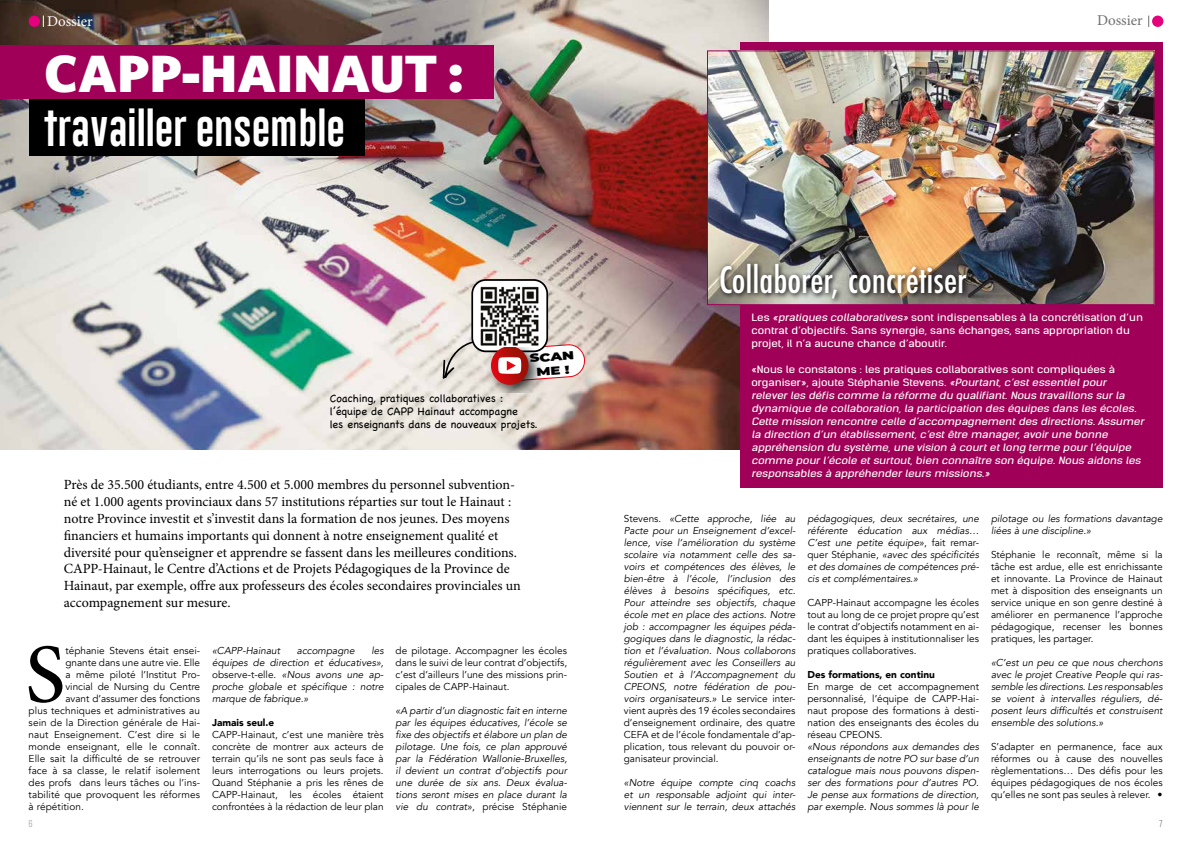
<style>
.page{position:relative;width:1191px;height:842px;background:#fff}
.page>*{position:absolute;margin:0;border:0;box-sizing:border-box;transform-origin:0 0}
.t1{font:500 83.8px "Minion Pro";color:#000}
.t2{font:900 49.4px "Darkmode Darkmode Off";color:#fff}
.t3{font:500 40px "Futura PT Cond";color:#fff}
.t4{font:37px "Gobold Lowplus";color:#fff}
.t5{font:15px "Minion Pro";color:#fff}
.t6{font:15px "Minion Pro";color:#706f6f}
.t7{font:14px/16.8px "Minion Pro";color:#000}
.t8{font:900 11.5px/13.8px "Montserrat";color:#000;text-align:center;scale:1.28 1}
.t9{font:11px/13.2px "Chalkboard";color:#000}
.t10{font:italic 10px/12px "Avenir";color:#000;text-align:justify}
.t11{font:10px/12px "Avenir";color:#000;text-align:justify}
.t12{font:900 10px "Avenir";color:#000}
.t13{font:10px "Rift";color:#9d9d9c}
.t14{font:10px "Rift";color:#706f6f}
.t15{font:italic 9.6px/13px "Kelson Sans";color:#fff;scale:1.25 1}
.t16{font:9.6px/13px "Kelson Sans";color:#fff;scale:1.25 1}
.s1{font-style:normal}
.s2{font-style:italic}
</style>
<div class="page">
<img style="left:0;top:0;width:768px;height:449px">
<div style="left:740px;top:43px;width:422px;height:445px;background:#a00057"></div>
<div style="left:29px;top:92px;width:335px;height:64px;background:#000"></div>
<div style="left:1152px;top:16px;width:11px;height:11px;background:#e6007d;border-radius:50%"></div>
<div style="left:29px;top:16px;width:11px;height:11px;background:#e6007d;border-radius:50%"></div>
<div style="left:0;top:45px;width:493px;height:54px;background:#a00057"></div>
<img style="left:709px;top:52px;width:443px;height:251px">
<div style="left:707px;top:50px;width:447px;height:255px;border:1px solid #a00057"></div>
<img style="left:717px;top:260px;width:256px;height:45px">
<div style="left:472px;top:280px;width:75px;height:71px;background:#fff;border-radius:14px"></div>
<div style="left:471px;top:279px;width:77px;height:73px;border:2px solid #000;border-radius:14px"></div>
<img style="left:481px;top:336px;width:67px;height:57px">
<svg style="left:443px;top:338px;width:143px;height:47px"></svg>
<img style="left:479px;top:286px;width:60px;height:60px">
<h3 class="t5" style="left:47px;top:12px;width:47px">Dossier</h3>
<h3 class="t6" style="left:1097px;top:10px;width:47px">Dossier</h3>
<h2 class="t2" style="left:44px;top:40px;width:421px">CAPP-HAINAUT :</h2>
<h3 class="t4" style="left:44px;top:105px;width:302px">travailler ensemble</h3>
<p class="t8" style="left:529px;top:351px;width:36px;rotate:-4deg">SCAN<br>ME !</p>
<p class="t9" style="left:330px;top:392px;width:209px">Coaching, pratiques collaboratives : l’équipe de CAPP Hainaut accompagne<br>les enseignants dans de nouveaux projets.</p>
<p class="t7" style="left:64px;top:476px;width:458px">Près de 35.500 étudiants, entre 4.500 et 5.000 membres du personnel subvention&shy;né et 1.000 agents provinciaux dans 57 institutions réparties sur tout le Hainaut : notre Province investit et s’investit dans la formation de nos jeunes. Des moyens financiers et humains importants qui donnent à notre enseignement qualité et diversité pour qu’enseigner et apprendre se fassent dans les meilleures conditions.<br>CAPP-Hainaut, le Centre d’Actions et de Projets Pédagogiques de la Province de Hainaut, par exemple, offre aux professeurs des écoles secondaires provinciales un accompagnement sur mesure.</p>
<h1 class="t1" style="left:25px;top:618px;width:42px">S</h1>
<p class="t11" style="left:65px;top:644px;width:136px">téphanie Stevens était ensei-</p>
<p class="t11" style="left:65px;top:656px;width:136px">gnante dans une autre vie. Elle</p>
<p class="t11" style="left:65px;top:668px;width:136px">a même piloté l’Institut Pro-</p>
<p class="t11" style="left:65px;top:680px;width:136px">vincial de Nursing du Centre</p>
<p class="t11" style="left:65px;top:692px;width:136px">avant d’assumer des fonctions</p>
<p class="t11" style="left:29px;top:704px;width:173px">plus techniques et administratives au</p>
<p class="t11" style="left:29px;top:716px;width:173px">sein de la Direction générale de Hai-</p>
<p class="t11" style="left:29px;top:728px;width:173px">naut Enseignement. C’est dire si le</p>
<p class="t11" style="left:29px;top:740px;width:173px">monde enseignant, elle le connaît.</p>
<p class="t11" style="left:29px;top:752px;width:173px">Elle sait la difficulté de se retrouver</p>
<p class="t11" style="left:29px;top:764px;width:173px">face à sa classe, le relatif isolement</p>
<p class="t11" style="left:29px;top:776px;width:173px">des profs dans leurs tâches ou l’ins-</p>
<p class="t11" style="left:29px;top:788px;width:173px">tabilité que provoquent les réformes</p>
<p class="t11" style="left:29px;top:800px;width:57px">à répétition.</p>
<p class="t13" style="left:28px;top:816px;width:6px">6</p>
<p class="t10" style="left:212px;top:644px;width:173px;text-indent:159px">les équipes de direction et éducatives», <span class="s1">observe-t-elle.</span> «Nous avons une ap&shy;proche globale et spécifique : notre marque de fabrique.»</p>
<p class="t12" style="left:212px;top:713px;width:64px">Jamais seul.e</p>
<p class="t11" style="left:212px;top:728px;width:173px">CAPP-Hainaut, c’est une manière très concrète de montrer aux acteurs de terrain qu’ils ne sont pas seuls face à leurs interrogations ou leurs projets.<br>Quand Stéphanie a pris les rênes de CAPP-Hainaut, les écoles étaient confrontées à la rédaction de leur plan</p>
<p class="t10" style="left:212px;top:644px;width:69px">«CAPP-Hainaut</p>
<p class="t10" style="left:297px;top:644px;width:59px">accompagne</p>
<p class="t11" style="left:395px;top:644px;width:173px">de pilotage. Accompagner les écoles dans le suivi de leur contrat d’objectifs, c’est d’ailleurs l’une des missions prin&shy;cipales de CAPP-Hainaut.</p>
<p class="t10" style="left:395px;top:704px;width:173px">«A partir d’un diagnostic fait en interne par les équipes éducatives, l’école se fixe des objectifs et élabore un plan de pilotage. Une fois, ce plan approuvé par la Fédération Wallonie-Bruxelles, il devient un contrat d’objectifs pour une durée de six ans. Deux évalua&shy;tions seront mises en place durant la vie du contrat»<span class="s1">, précise Stéphanie</span></p>
<h3 class="t3" style="left:719px;top:256px;width:249px">Collaborer, concrétiser</h3>
<p class="t16" style="left:751px;top:311px;width:315px">Les <span class="s2">«pratiques collaboratives»</span> sont indispensables à la concrétisation d’un contrat d’objectifs. Sans synergie, sans échanges, sans appropriation du projet, il n’a aucune chance d’aboutir.</p>
<p class="t15" style="left:751px;top:363px;width:317px"><span class="s1">«Nous le constatons : les pratiques collaboratives sont compliquées à organiser», ajoute Stéphanie Stevens.</span> «Pourtant, c’est essentiel pour releverles défis comme la réforme du qualifiant. Nous travaillons surla dynamique de collaboration, la participation des équipes dans les écoles.<br>Cette mission rencontre celle d’accompagnement des directions.Assumer la direction d’un établissement, c’est être manager, avoirune bonne appréhension du système, une vision à court et long terme pourl’équipe comme pourl’école et surtout, bien connaître son équipe. Nous aidons les responsables à appréhenderleurs missions.»</p>
<p class="t10" style="left:624px;top:512px;width:173px"><span class="s1">Stevens.</span> «Cette approche, liée au Pacte pour un Enseignement d’excel&shy;lence, vise l’amélioration du système scolaire via notamment celle des sa&shy;voirs et compétences des élèves, le bien-être à l’école, l’inclusion des élèves à besoins spécifiques, etc.<br>Pour atteindre ses objectifs, chaque école met en place des actions. Notre job : accompagner les équipes péda&shy;gogiques dans le diagnostic, la rédac&shy;tion et l’évaluation. Nous collaborons régulièrement avec les Conseillers au Soutien et à l’Accompagnement du CPEONS, notre fédération de pou&shy;voirs organisateurs.» <span class="s1">Le service inter&shy;vient auprès des 19 écoles secondaires d’enseignement ordinaire, des quatre CEFA et de l’école fondamentale d’ap&shy;plication, tous relevant du pouvoir or&shy;ganisateur provincial.</span></p>
<p class="t10" style="left:624px;top:776px;width:173px">«Notre équipe compte cinq coachs et un responsable adjoint qui inter&shy;viennent sur le terrain, deux attachés</p>
<p class="t10" style="left:807px;top:512px;width:173px">pédagogiques, deux secrétaires, une référente éducation aux médias… C’est une petite équipe»<span class="s1">, fait remar&shy;quer Stéphanie,</span> «avec des spécificités et des domaines de compétences pré&shy;cis et complémentaires.»</p>
<p class="t11" style="left:807px;top:596px;width:173px">CAPP-Hainaut accompagne les écoles tout au long de ce projet propre qu’est le contrat d’objectifs notamment en ai&shy;dant les équipes à institutionnaliser les pratiques collaboratives.</p>
<p class="t12" style="left:807px;top:666px;width:129px">Des formations, en continu</p>
<p class="t11" style="left:807px;top:680px;width:173px">En marge de cet accompagnement personnalisé, l’équipe de CAPP-Hai&shy;naut propose des formations à desti&shy;nation des enseignants des écoles du réseau CPEONS.</p>
<p class="t10" style="left:807px;top:740px;width:173px">«Nous répondons aux demandes des enseignants de notre PO sur base d’un catalogue mais nous pouvons dispen&shy;ser des formations pour d’autres PO.<br>Je pense aux formations de direction, par exemple. Nous sommes là pour le</p>
<p class="t10" style="left:991px;top:512px;width:173px">pilotage ou les formations davantage liées à une discipline.»</p>
<p class="t11" style="left:991px;top:548px;width:173px">Stéphanie le reconnaît, même si la tâche est ardue, elle est enrichissante et innovante. La Province de Hainaut met à disposition des enseignants un service unique en son genre destiné à améliorer en permanence l’approche pédagogique, recenser les bonnes pratiques, les partager.</p>
<p class="t10" style="left:991px;top:656px;width:173px">«C’est un peu ce que nous cherchons avec le projet Creative People qui ras&shy;semble les directions. Les responsables se voient à intervalles réguliers, dé&shy;posent leurs difficultés et construisent ensemble des solutions.»</p>
<p class="t11" style="left:991px;top:740px;width:173px">S’adapter en permanence, face aux réformes ou à cause des nouvelles règlementations… Des défis pour les équipes pédagogiques de nos écoles qu’elles ne sont pas seules à relever. •</p>
<p class="t14" style="left:1159px;top:816px;width:5px">7</p>
</div>
